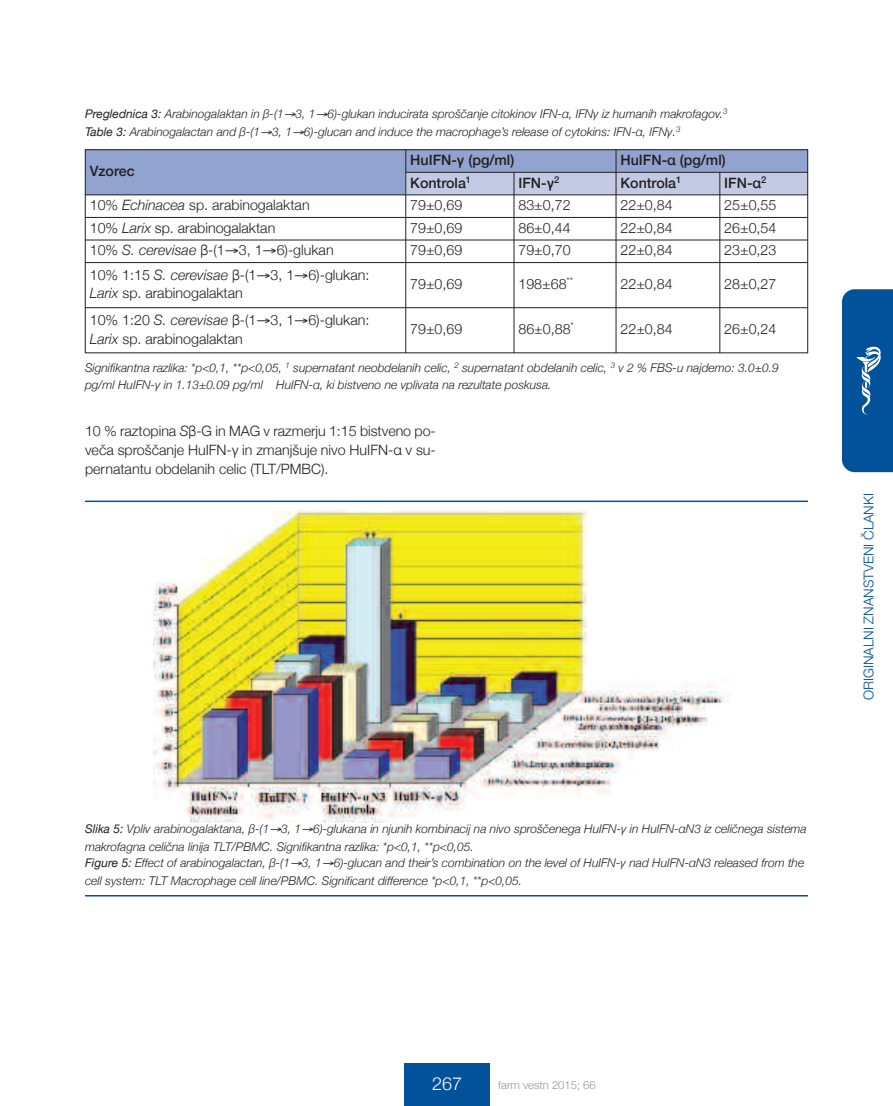
<style>
.page{position:relative;width:893px;height:1106px;background:#fff}
.page>*{position:absolute;margin:0;border:0;box-sizing:border-box;transform-origin:0 0}
.t1{font:300 18px "Helvetica Neue";color:#fff}
.t2{font:300 14.25px/18.8px "Helvetica Neue";color:#231f20}
.t3{font:500 14.25px "Helvetica Neue";color:#231f20}
.t4{font:300 13.5px "Helvetica Neue";color:#01519b}
.t5{font:italic 300 12px/17.5px "Helvetica Neue";color:#231f20}
.t6{font:300 11.25px "Helvetica Neue";color:#939598}
.s1{font-weight:400}
.s2{font-style:italic}
</style>
<div class="page">
<div style="left:85px;top:149px;width:321px;height:46px;background:#91a3cf"></div>
<div style="left:406px;top:149px;width:210px;height:23px;background:#91a3cf"></div>
<div style="left:616px;top:149px;width:192px;height:23px;background:#91a3cf"></div>
<div style="left:406px;top:172px;width:108px;height:23px;background:#c3cbe4"></div>
<div style="left:514px;top:172px;width:102px;height:23px;background:#c3cbe4"></div>
<div style="left:616px;top:172px;width:104px;height:23px;background:#c3cbe4"></div>
<div style="left:720px;top:172px;width:88px;height:23px;background:#c3cbe4"></div>
<hr style="left:85px;top:149px;width:1px;height:204px;background:#231f20">
<hr style="left:405px;top:149px;width:1px;height:204px;background:#231f20">
<hr style="left:514px;top:172px;width:1px;height:181px;background:#231f20">
<hr style="left:616px;top:149px;width:1px;height:204px;background:#231f20">
<hr style="left:720px;top:172px;width:1px;height:181px;background:#231f20">
<hr style="left:807px;top:149px;width:1px;height:204px;background:#231f20">
<hr style="left:85px;top:149px;width:723px;height:1px;background:#231f20">
<hr style="left:406px;top:172px;width:402px;height:1px;background:#231f20">
<hr style="left:85px;top:195px;width:723px;height:1px;background:#231f20">
<hr style="left:85px;top:217px;width:723px;height:1px;background:#231f20">
<hr style="left:85px;top:240px;width:723px;height:1px;background:#231f20">
<hr style="left:85px;top:262px;width:723px;height:1px;background:#231f20">
<hr style="left:85px;top:307px;width:723px;height:1px;background:#231f20">
<hr style="left:85px;top:352px;width:723px;height:1px;background:#231f20">
<hr style="left:85px;top:500px;width:723px;height:2px;background:#01519b">
<hr style="left:85px;top:895px;width:723px;height:1px;background:#01519b">
<img style="left:154px;top:510px;width:575px;height:312px">
<div style="left:405px;top:1063px;width:85px;height:43px;background:#01519b"></div>
<svg style="left:842px;top:289px;width:51px;height:183px;background:#0e5aa0"></svg>
<p class="t5" style="left:85px;top:104px;width:644px"><span class="s1">Preglednica 3:</span> Arabinogalaktan in β-(1→3, 1→6)-glukan inducirata sproščanje citokinov IFN-α, IFNγ iz humanih makrofagov.<sup>3<br></sup><span class="s1">Table 3:</span> Arabinogalactan and β-(1→3, 1→6)-glucan and induce the macrophage’s release of cytokins: IFN-α, IFNγ.<sup>3</sup></p>
<p class="t3" style="left:90px;top:162px;width:46px">Vzorec</p>
<p class="t3" style="left:410px;top:151px;width:106px">HuIFN-γ (pg/ml)</p>
<p class="t3" style="left:620px;top:151px;width:107px">HuIFN-α (pg/ml)</p>
<p class="t3" style="left:410px;top:174px;width:62px">Kontrola<sup>1</sup></p>
<p class="t3" style="left:518px;top:174px;width:42px">IFN-γ<sup>2</sup></p>
<p class="t3" style="left:620px;top:174px;width:62px">Kontrola<sup>1</sup></p>
<p class="t3" style="left:724px;top:174px;width:44px">IFN-α<sup>2</sup></p>
<p class="t2" style="left:90px;top:195px;width:221px">10% <span class="s2">Echinacea</span> sp. arabinogalaktan</p>
<p class="t2" style="left:410px;top:195px;width:54px">79±0,69</p>
<p class="t2" style="left:518px;top:195px;width:54px">83±0,72</p>
<p class="t2" style="left:620px;top:195px;width:54px">22±0,84</p>
<p class="t2" style="left:724px;top:195px;width:54px">25±0,55</p>
<p class="t2" style="left:90px;top:218px;width:187px">10% <span class="s2">Larix</span> sp. arabinogalaktan</p>
<p class="t2" style="left:410px;top:218px;width:54px">79±0,69</p>
<p class="t2" style="left:518px;top:218px;width:54px">86±0,44</p>
<p class="t2" style="left:620px;top:218px;width:54px">22±0,84</p>
<p class="t2" style="left:724px;top:218px;width:54px">26±0,54</p>
<p class="t2" style="left:90px;top:240px;width:245px">10% <span class="s2">S. cerevisae</span> β-(1→3, 1→6)-glukan</p>
<p class="t2" style="left:410px;top:240px;width:54px">79±0,69</p>
<p class="t2" style="left:518px;top:240px;width:54px">79±0,70</p>
<p class="t2" style="left:620px;top:240px;width:54px">22±0,84</p>
<p class="t2" style="left:724px;top:240px;width:54px">23±0,23</p>
<p class="t2" style="left:90px;top:265px;width:281px">10% 1:15 <span class="s2">S. cerevisae</span> β-(1→3, 1→6)-glukan:<br><span class="s2">Larix</span> sp. arabinogalaktan</p>
<p class="t2" style="left:410px;top:274px;width:54px">79±0,69</p>
<p class="t2" style="left:518px;top:274px;width:56px">198±68<sup>**</sup></p>
<p class="t2" style="left:620px;top:274px;width:54px">22±0,84</p>
<p class="t2" style="left:724px;top:274px;width:54px">28±0,27</p>
<p class="t2" style="left:90px;top:310px;width:281px">10% 1:20 <span class="s2">S. cerevisae</span> β-(1→3, 1→6)-glukan:<br><span class="s2">Larix</span> sp. arabinogalaktan</p>
<p class="t2" style="left:410px;top:319px;width:54px">79±0,69</p>
<p class="t2" style="left:518px;top:319px;width:57px">86±0,88<sup>*</sup></p>
<p class="t2" style="left:620px;top:319px;width:54px">22±0,84</p>
<p class="t2" style="left:724px;top:319px;width:54px">26±0,24</p>
<p class="t5" style="left:85px;top:359px;width:695px;line-height:16.8px">Signifikantna razlika: *p&lt;0,1, **p&lt;0,05, <sup>1</sup> supernatant neobdelanih celic, <sup>2</sup> supernatant obdelanih celic, <sup>3</sup> v 2 % FBS-u najdemo: 3.0±0.9 pg/ml HuIFN-γ in 1.13±0.09 pg/ml HuIFN-α, ki bistveno ne vplivata na rezultate poskusa.</p>
<p class="t2" style="left:85px;top:421px;width:352px;text-align:justify">10 % raztopina <span class="s2">S</span>β-G in MAG v razmerju 1:15 bistveno po&shy;veča sproščanje HuIFN-γ in zmanjšuje nivo HuIFN-α v su&shy;pernatantu obdelanih celic (TLT/PMBC).</p>
<p class="t5" style="left:85px;top:819px;width:723px"><span class="s1">Slika 5:</span> Vpliv arabinogalaktana, β-(1→3, 1→6)-glukana in njunih kombinacij na nivo sproščenega HuIFN-γ in HuIFN-αN3 iz celičnega sistema makrofagna celična linija TLT/PBMC. Signifikantna razlika: *p&lt;0,1, **p&lt;0,05.<br><span class="s1">Figure 5:</span> Effect of arabinogalactan, β-(1→3, 1→6)-glucan and their’s combination on the level of HuIFN-γ nad HuIFN-αN3 released from the cell system: TLT Macrophage cell line/PBMC. Significant difference *p&lt;0,1, **p&lt;0,05.</p>
<p class="t4" style="left:860px;top:700px;width:208px;rotate:-90deg">ORIGINALNI ZNANSTVENI ČLANKI</p>
<h1 class="t1" style="left:432px;top:1072px;width:32px">267</h1>
<p class="t6" style="left:498px;top:1078px;width:99px">farm vestn 2015; 66</p>
</div>
